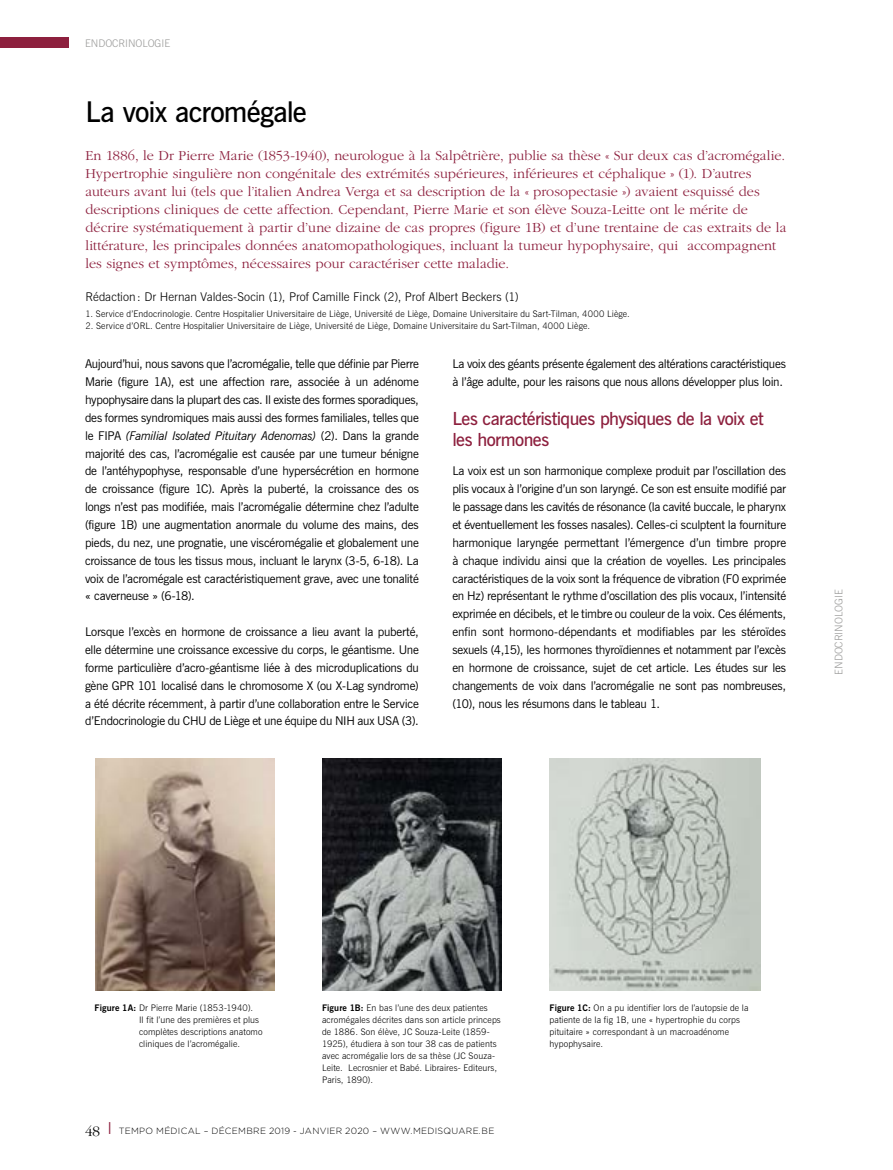
<style>
.page{position:relative;width:893px;height:1170px;background:#fff}
.page>*{position:absolute;margin:0;border:0;box-sizing:border-box;transform-origin:0 0}
.t1{font:600 28.5px "News Gothic BT";letter-spacing:-.03em;color:#000}
.t2{font:600 18px/21px "News Gothic BT";letter-spacing:-.03em;color:#8d203e}
.t3{font:300 14.25px/18px "ITC Garamond Std";color:#8d203e}
.t4{font:12px/17.9px "News Gothic BT";letter-spacing:-.02em;color:#000;text-align:justify}
.t5{font:300 12px "News Gothic BT";letter-spacing:.005em;color:#000}
.t6{font:300 10.5px "News Gothic BT";color:#9d9d9c}
.t7{font:300 9px/12px "News Gothic BT";letter-spacing:.015em;color:#000}
.t8{font:300 9px "Gotham";letter-spacing:.03em;color:#000}
.s1{font-style:italic}
.s2{font-weight:700}
.s3{font-family:"ITC Garamond Std";font-size:15px}
.s4{font-family:"News Gothic BT";font-size:16.5px;color:#8d203e}
</style>
<div class="page">
<div style="left:0;top:37px;width:68px;height:11px;background:#8d203e"></div>
<img style="left:95px;top:758px;width:180px;height:232px">
<img style="left:322px;top:758px;width:180px;height:232px">
<img style="left:549px;top:758px;width:212px;height:232px">
<p class="t6" style="left:85px;top:36px;width:87px">ENDOCRINOLOGIE</p>
<h1 class="t1" style="left:86px;top:95px;width:223px">La voix acromégale</h1>
<p class="t3" style="left:86px;top:146px;width:702px">En 1886, le Dr Pierre Marie (1853-1940), neurologue à la Salpêtrière, publie sa thèse « Sur deux cas d’acromégalie.<br>Hypertrophie singulière non congénitale des extrémités supérieures, inférieures et céphalique » (1). D’autres auteurs avant lui (tels que l’italien Andrea Verga et sa description de la « prosopectasie ») avaient esquissé des descriptions cliniques de cette affection. Cependant, Pierre Marie et son élève Souza-Leitte ont le mérite de décrire systématiquement à partir d’une dizaine de cas propres (figure 1B) et d’une trentaine de cas extraits de la littérature, les principales données anatomopathologiques, incluant la tumeur hypophysaire, qui accompagnent les signes et symptômes, nécessaires pour caractériser cette maladie.</p>
<p class="t5" style="left:86px;top:289px;width:435px">Rédaction: Dr Hernan Valdes-Socin (1), Prof Camille Finck (2), Prof Albert Beckers (1)</p>
<p class="t7" style="left:86px;top:308px;width:546px">1. Service d’Endocrinologie. Centre Hospitalier Universitaire de Liège, Université de Liège, Domaine Universitaire du Sart-Tilman, 4000 Liège.</p>
<p class="t7" style="left:86px;top:320px;width:506px">2. Service d’ORL. Centre Hospitalier Universitaire de Liège, Université de Liège, Domaine Universitaire du Sart-Tilman, 4000 Liège.</p>
<p class="t4" style="left:85px;top:355px;width:335px">Aujourd’hui, nous savons que l’acromégalie, telle que définie par Pierre Marie (figure 1A), est une affection rare, associée à un adénome hypophysaire dans la plupart des cas. Il existe des formes sporadiques, des formes syndromiques mais aussi des formes familiales, telles que le FIPA <span class="s1">(Familial Isolated Pituitary Adenomas)</span> (2). Dans la grande majorité des cas, l’acromégalie est causée par une tumeur bénigne de l’antéhypophyse, responsable d’une hypersécrétion en hormone de croissance (figure 1C). Après la puberté, la croissance des os longs n’est pas modifiée, mais l’acromégalie détermine chez l’adulte (figure 1B) une augmentation anormale du volume des mains, des pieds, du nez, une prognatie, une viscéromégalie et globalement une croissance de tous les tissus mous, incluant le larynx (3-5, 6-18). La voix de l’acromégale est caractéristiquement grave, avec une tonalité « caverneuse » (6-18).</p>
<p class="t4" style="left:85px;top:622px;width:335px">Lorsque l’excès en hormone de croissance a lieu avant la puberté, elle détermine une croissance excessive du corps, le géantisme. Une forme particulière d’acro-géantisme liée à des microduplications du gène GPR 101 localisé dans le chromosome X (ou X-Lag syndrome) a été décrite récemment, à partir d’une collaboration entre le Service d’Endocrinologie du CHU de Liège et une équipe du NIH aux USA (3).</p>
<p class="t4" style="left:452px;top:355px;width:335px">La voix des géants présente également des altérations caractéristiques à l’âge adulte, pour les raisons que nous allons développer plus loin.</p>
<h2 class="t2" style="left:452px;top:408px;width:313px">Les caractéristiques physiques de la voix et les hormones</h2>
<p class="t4" style="left:452px;top:462px;width:335px">La voix est un son harmonique complexe produit par l’oscillation des plis vocaux à l’origine d’un son laryngé. Ce son est ensuite modifié par le passage dans les cavités de résonance (la cavité buccale, le pharynx et éventuellement les fosses nasales). Celles-ci sculptent la fourniture harmonique laryngée permettant l’émergence d’un timbre propre à chaque individu ainsi que la création de voyelles. Les principales caractéristiques de la voix sont la fréquence de vibration (F0 exprimée en Hz) représentant le rythme d’oscillation des plis vocaux, l’intensité exprimée en décibels, et le timbre ou couleur de la voix. Ces éléments, enfin sont hormono-dépendants et modifiables par les stéroïdes sexuels (4,15), les hormones thyroïdiennes et notamment par l’excès en hormone de croissance, sujet de cet article. Les études sur les changements de voix dans l’acromégalie ne sont pas nombreuses, (10), nous les résumons dans le tableau 1.</p>
<p class="t6" style="left:832px;top:674px;width:87px;rotate:-90deg">ENDOCRINOLOGIE</p>
<p class="t7" style="left:139px;top:1001px;width:125px;text-indent:-45px"><span class="s2">Figure 1A:</span> Dr Pierre Marie (1853-1940).<br>Il fit l’une des premières et plus complètes descriptions anatomo cliniques de l’acromégalie.</p>
<p class="t7" style="left:322px;top:1001px;width:180px"><span class="s2">Figure 1B:</span> En bas l’une des deux patientes acromégales décrites dans son article princeps de 1886. Son élève, JC Souza-Leite (1859- 1925), étudiera à son tour 38 cas de patients avec acromégalie lors de sa thèse (JC Souza-Leite. Lecrosnier et Babé. Libraires- Editeurs, Paris, 1890).</p>
<p class="t7" style="left:549px;top:1001px;width:201px"><span class="s2">Figure 1C:</span> On a pu identifier lors de l’autopsie de la patiente de la fig 1B, une « hypertrophie du corps pituitaire » correspondant à un macroadénome hypophysaire.</p>
<p class="t8" style="left:85px;top:1125px;width:411px"><span class="s3">48</span> <span class="s4">I</span> TEMPO MÉDICAL – DÉCEMBRE 2019 - JANVIER 2020 – WWW.MEDISQUARE.BE</p>
</div>
